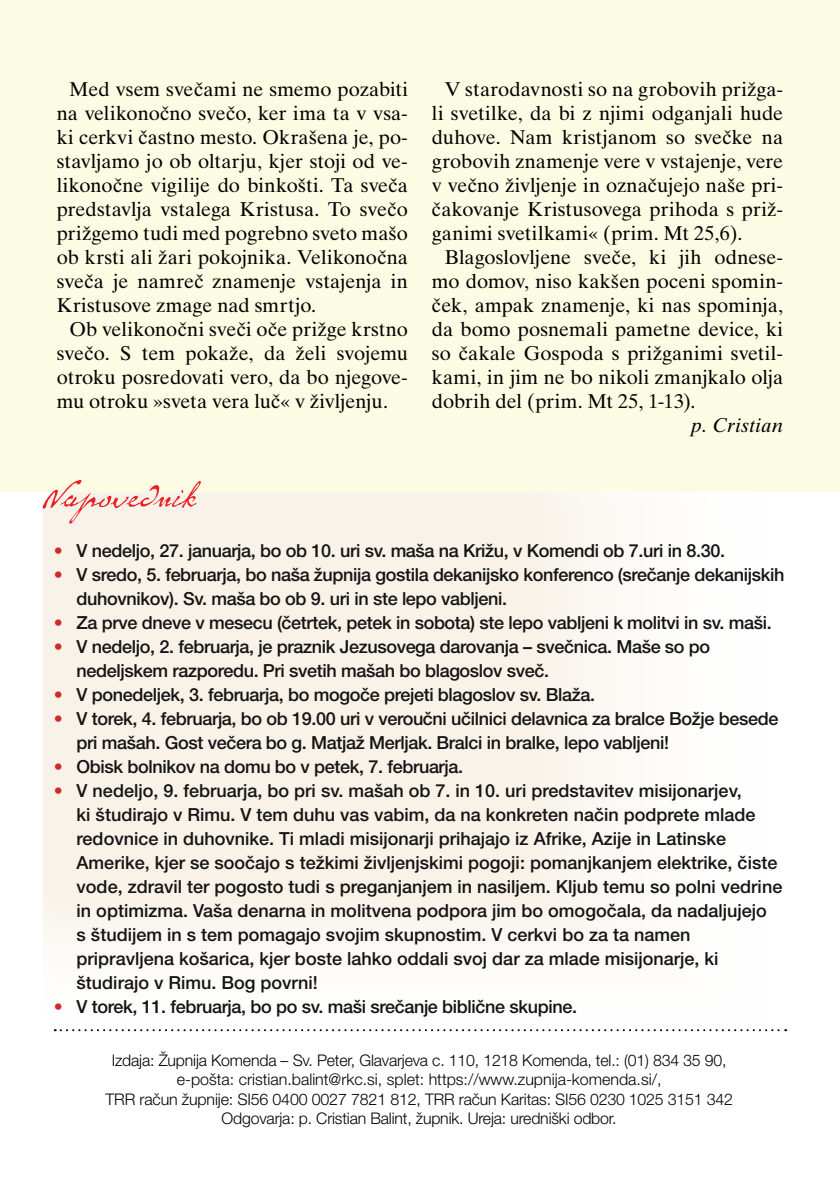
<style>
.page{position:relative;width:840px;height:1191px;background:#fff}
.page>*{position:absolute;margin:0;border:0;box-sizing:border-box;transform-origin:0 0}
.t1{font:20px/24px "Times Delo";color:#000;text-align:justify}
.t2{font:italic 20px "Times Delo";letter-spacing:.02em;color:#000}
.t3{font:500 18px/24px "Helvetica Neue";letter-spacing:-.02em;color:#141414}
.t4{font:500 18px/24px "Helvetica Neue";color:#141414}
.t5{font:300 16px/19.2px "Helvetica Neue";letter-spacing:-.01em;color:#000;text-align:center}
.s1{color:#d22a2b}
</style>
<div class="page">
<div style="left:0;top:0;width:839px;height:492px;background:#fcfbe3"></div>
<svg style="left:43px;top:492px;width:741px;height:545px;fill:#f8f2ea"></svg>
<svg style="left:55px;top:1029px;width:730px;height:2px"></svg>
<svg style="left:43px;top:480px;width:158px;height:44px"></svg>
<p class="t1" style="left:57px;top:77px;width:352px;text-indent:13px">Med vsem svečami ne smemo pozabiti na velikonočno svečo, ker ima ta v vsa&shy;ki cerkvi častno mesto. Okrašena je, po&shy;stavljamo jo ob oltarju, kjer stoji od ve&shy;likonočne vigilije do binkošti. Ta sveča predstavlja vstalega Kristusa. To svečo prižgemo tudi med pogrebno sveto mašo ob krsti ali žari pokojnika. Velikonočna sveča je namreč znamenje vstajenja in Kristusove zmage nad smrtjo.</p>
<p class="t1" style="left:57px;top:317px;width:352px;text-indent:13px">Ob velikonočni sveči oče prižge krstno svečo. S tem pokaže, da želi svojemu otroku posredovati vero, da bo njegove&shy;mu otroku »sveta vera luč« v življenju.</p>
<p class="t1" style="left:432px;top:77px;width:352px;text-indent:13px">V starodavnosti so na grobovih prižga&shy;li svetilke, da bi z njimi odganjali hude duhove. Nam kristjanom so svečke na grobovih znamenje vere v vstajenje, vere v večno življenje in označujejo naše pri&shy;čakovanje Kristusovega prihoda s priž&shy;ganimi svetilkami« (prim. Mt 25,6).</p>
<p class="t1" style="left:432px;top:245px;width:352px;text-indent:13px">Blagoslovljene sveče, ki jih odnese&shy;mo domov, niso kakšen poceni spomin&shy;ček, ampak znamenje, ki nas spominja, da bomo posnemali pametne device, ki so čakale Gospoda s prižganimi svetil&shy;kami, in jim ne bo nikoli zmanjkalo olja dobrih del (prim. Mt 25, 1-13).</p>
<p class="t2" style="left:690px;top:414px;width:94px">p. Cristian</p>
<p class="t3" style="left:54px;top:538px;width:672px"><span class="s1">•</span> V nedeljo, 27. januarja, bo ob 10. uri sv. maša na Križu, v Komendi ob 7.uri in 8.30.</p>
<p class="t3" style="left:77px;top:562px;width:708px;text-indent:-23px"><span class="s1">•</span> V sredo, 5. februarja, bo naša župnija gostila dekanijsko konferenco (srečanje dekanijskih duhovnikov). Sv. maša bo ob 9. uri in ste lepo vabljeni.</p>
<p class="t3" style="left:54px;top:610px;width:718px"><span class="s1">•</span> Za prve dneve v mesecu (četrtek, petek in sobota) ste lepo vabljeni k molitvi in sv. maši.</p>
<p class="t3" style="left:77px;top:634px;width:634px;text-indent:-23px"><span class="s1">•</span> V nedeljo, 2. februarja, je praznik Jezusovega darovanja – svečnica. Maše so po nedeljskem razporedu. Pri svetih mašah bo blagoslov sveč.</p>
<p class="t3" style="left:54px;top:682px;width:542px"><span class="s1">•</span> V ponedeljek, 3. februarja, bo mogoče prejeti blagoslov sv. Blaža.</p>
<p class="t3" style="left:77px;top:706px;width:703px;text-indent:-23px"><span class="s1">•</span> V torek, 4. februarja, bo ob 19.00 uri v veroučni učilnici delavnica za bralce Božje besede pri mašah. Gost večera bo g. Matjaž Merljak. Bralci in bralke, lepo vabljeni!</p>
<p class="t3" style="left:54px;top:754px;width:410px"><span class="s1">•</span> Obisk bolnikov na domu bo v petek, 7. februarja.</p>
<p class="t4" style="left:77px;top:778px;width:706px;text-indent:-23px"><span class="s1">•</span> V nedeljo, 9. februarja, bo pri sv. mašah ob 7. in 10. uri predstavitev misijonarjev,<br>ki študirajo v Rimu. V tem duhu vas vabim, da na konkreten način podprete mlade redovnice in duhovnike. Ti mladi misijonarji prihajajo iz Afrike, Azije in Latinske Amerike, kjer se soočajo s težkimi življenjskimi pogoji: pomanjkanjem elektrike, čiste vode, zdravil ter pogosto tudi s preganjanjem in nasiljem. Kljub temu so polni vedrine in optimizma. Vaša denarna in molitvena podpora jim bo omogočala, da nadaljujejo<br>s študijem in s tem pomagajo svojim skupnostim. V cerkvi bo za ta namen pripravljena košarica, kjer boste lahko oddali svoj dar za mlade misijonarje, ki študirajo v Rimu. Bog povrni!</p>
<p class="t3" style="left:54px;top:994px;width:524px"><span class="s1">•</span> V torek, 11. februarja, bo po sv. maši srečanje biblične skupine.</p>
<p class="t5" style="left:105px;top:1051px;width:628px">Izdaja: Župnija Komenda – Sv. Peter, Glavarjeva c. 110, 1218 Komenda, tel.: (01) 834 35 90, e-pošta: cristian.balint@rkc.si, splet: https://www.zupnija-komenda.si/,<br>TRR račun župnije: SI56 0400 0027 7821 812, TRR račun Karitas: SI56 0230 1025 3151 342<br>Odgovarja: p. Cristian Balint, župnik. Ureja: uredniški odbor.</p>
</div>
